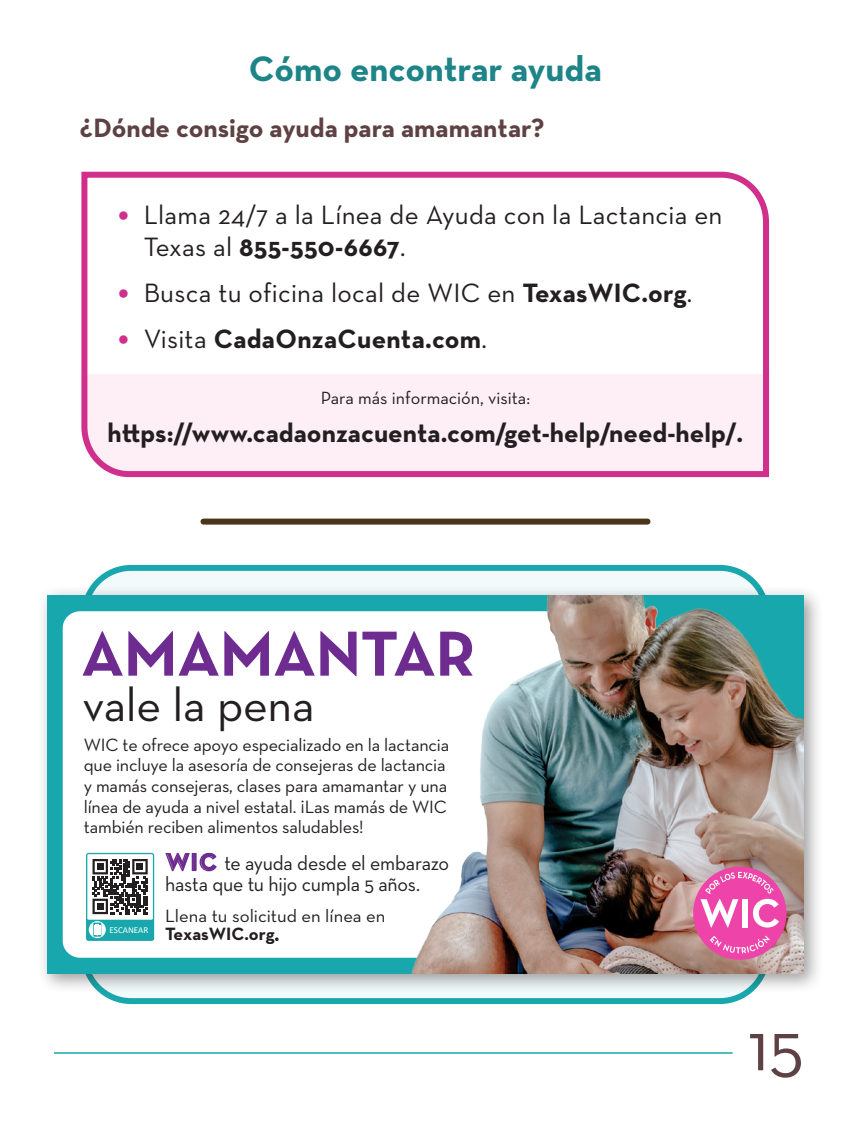
<style>
.page{position:relative;width:851px;height:1134px;background:#fff}
.page>*{position:absolute;margin:0;border:0;box-sizing:border-box;transform-origin:0 0}
.t1{font:72px "Neutraface Text";color:#5e4143}
.t2{font:700 64.8px "Neutraface Text";letter-spacing:-.005em;color:#6e2c91}
.t3{font:47.85px "Neutraface Text";letter-spacing:-.01em;color:#231f20}
.Headers{font:700 36px "Neutraface Text";color:#1d8488}
.Sub_Header3{font:27px/32.4px "Neutraface Text";letter-spacing:.01em;color:#231f20}
.Chapter_Header{font:700 27px "Neutraface Text";color:#231f20}
.Chapter_Header-2{font:700 27px "Neutraface Text";color:#5e4143}
.Sub_Header3-2{font:700 27px "Neutraface Text";letter-spacing:.01em;color:#231f20}
.t4{font:20.7px/20.9px "Neutraface Text";letter-spacing:-.01em;color:#231f20;scale:.96 1}
.t5{font:18.15px/20.7px "Neutraface Text";letter-spacing:-.01em;color:#231f20}
.Body{font:18px "Neutraface Text";color:#231f20}
.t6{font:9px "Calibri";color:#fff}
.s1{font-family:"Calibri";color:#d02f8b}
.s2{font-weight:700}
.s3{font-family:"Calibri";font-weight:400;color:#d02f8b}
.s4{font-weight:400}
.s5{font-weight:700;font-size:24.6px;color:#6e2c91}
.s6{font-weight:600}
</style>
<div class="page">
<svg style="left:81px;top:171px;width:689px;height:307px"></svg>
<div style="left:84px;top:568px;width:682px;height:433px;background:#f3fafb;border-radius:47px"></div>
<div style="left:81px;top:565px;width:688px;height:439px;border:6px solid #18a7ac;border-radius:47px"></div>
<div style="left:203px;top:519px;width:444px;height:6px;background:#4a341a"></div>
<hr style="left:54px;top:1052px;width:678px;height:2px;background:#18a7ac">
<div style="left:37px;top:585px;width:786px;height:408px;background:#231f20;opacity:.45"></div>
<div style="left:47px;top:595px;width:756px;height:378px;background:#18a7ac"></div>
<div style="left:63px;top:611px;width:506px;height:347px;background:#fff;border-radius:17px"></div>
<img style="left:334px;top:595px;width:469px;height:378px">
<svg style="left:86px;top:853px;width:68px;height:88px"></svg>
<div style="left:693px;top:867px;width:93px;height:93px;background:#ee43a9;border-radius:50%"></div>
<svg style="left:709px;top:936px;width:61px;height:17px"></svg>
<svg style="left:700px;top:872px;width:79px;height:56px"></svg>
<h2 class="Headers" style="left:249px;top:46px;width:354px">Cómo encontrar ayuda</h2>
<h3 class="Chapter_Header-2" style="left:80px;top:110px;width:466px">¿Dónde consigo ayuda para amamantar?</h3>
<p class="Sub_Header3" style="left:144px;top:198px;width:580px;text-indent:-27px"><span class="s1">•</span> Llama 24/7 a la Línea de Ayuda con la Lactancia en<br>Texas al <span class="s2">855-550-6667</span>.</p>
<p class="Sub_Header3" style="left:117px;top:276px;width:577px"><span class="s1">•</span> Busca tu oficina local de WIC en <span class="s2">TexasWIC.org</span>.</p>
<p class="Sub_Header3-2" style="left:117px;top:321px;width:372px"><span class="s3">•</span> <span class="s4">Visita</span> CadaOnzaCuenta.com<span class="s4">.</span></p>
<p class="Body" style="left:321px;top:387px;width:211px">Para más información, visita:</p>
<h3 class="Chapter_Header" style="left:108px;top:415px;width:637px">https://www.cadaonzacuenta.com/get-help/need-help/.</h3>
<p class="t2" style="left:81px;top:612px;width:395px">AMAMANTAR</p>
<p class="t3" style="left:82px;top:675px;width:233px">vale la pena</p>
<p class="t5" style="left:84px;top:734px;width:367px">WIC te ofrece apoyo especializado en la lactancia que incluye la asesoría de consejeras de lactancia y mamás consejeras, clases para amamantar y una línea de ayuda a nivel estatal. ¡Las mamás de WIC también reciben alimentos saludables!</p>
<p class="t4" style="left:165px;top:853px;width:297px"><span class="s5">WIC</span> te ayuda desde el embarazo hasta que tu hijo cumpla 5 años.</p>
<p class="t5" style="left:165px;top:907px;width:222px;line-height:18.1px">Llena tu solicitud en línea en<br><span class="s2">TexasWIC.org</span><span class="s6">.</span></p>
<p class="t6" style="left:109px;top:923px;width:40px">ESCANEAR</p>
<h1 class="t1" style="left:748px;top:1001px;width:57px">15</h1>
</div>
